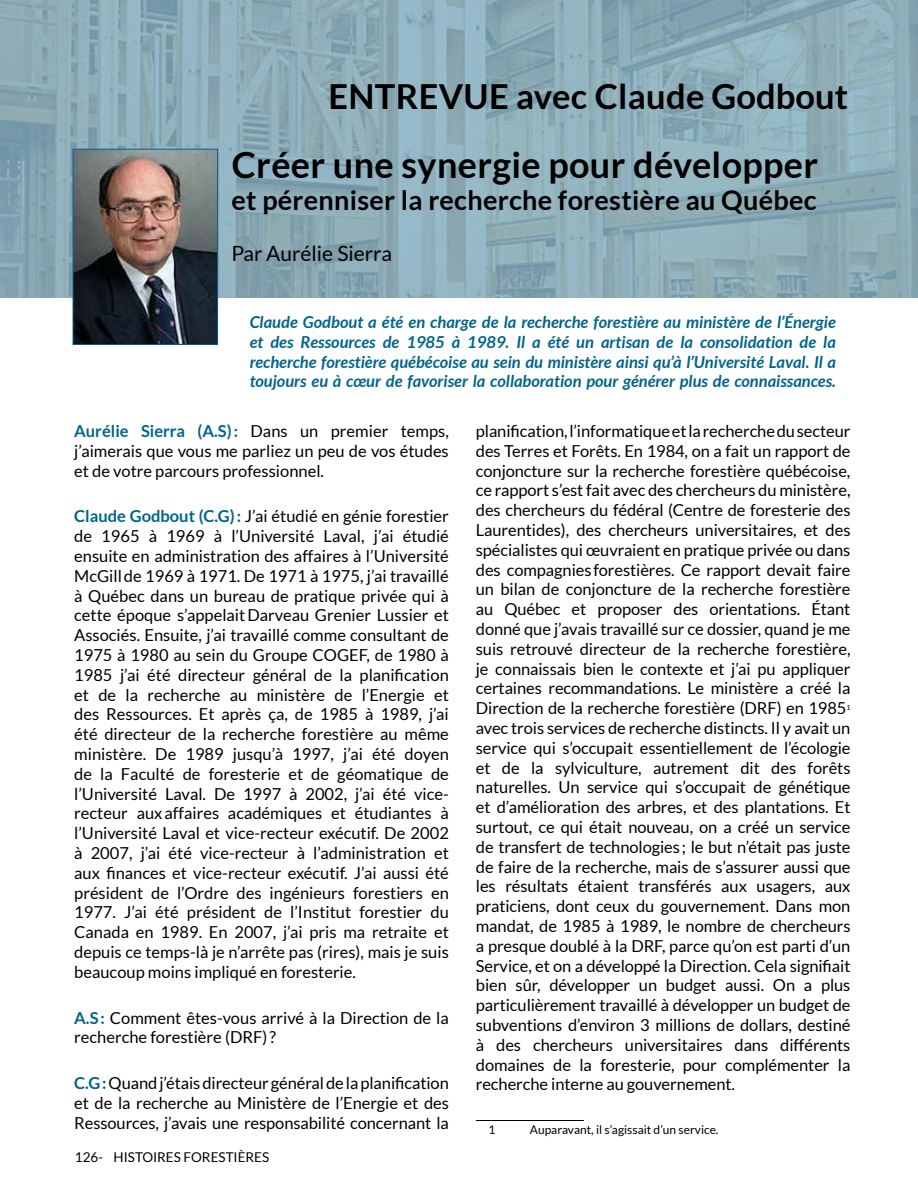
<style>
.page{position:relative;width:918px;height:1188px;background:#fff}
.page>*{position:absolute;margin:0;border:0;box-sizing:border-box;transform-origin:0 0}
.t1{font:700 36px "Lato";letter-spacing:.01em;color:#000}
.t2{font:700 34.5px "Lato";letter-spacing:.01em;color:#000}
.t3{font:700 27px "Lato";letter-spacing:.01em;color:#000}
.t4{font:21px "Lato";color:#000}
.t5{font:16.5px/19.8px "Lato";letter-spacing:-.005em;color:#000;text-align:justify}
.t6{font:italic 700 16.5px/19.8px "Lato";color:#00648e;text-align:justify}
.t7{font:13.5px "Lato";color:#000}
.t8{font:12px "Lato";color:#000}
.t9{font:7.05px "Lato";color:#000}
.s1{font-weight:700;color:#00648e}
</style>
<div class="page">
<img style="left:0;top:0;width:918px;height:298px">
<img style="left:75px;top:151px;width:141px;height:192px">
<div style="left:73px;top:149px;width:145px;height:196px;border:1px solid #00648e"></div>
<hr style="left:476px;top:1120px;width:108px;height:1px;background:#000">
<h2 class="t2" style="left:328px;top:76px;width:521px">ENTREVUE avec Claude Godbout</h2>
<h1 class="t1" style="left:232px;top:144px;width:588px">Créer une synergie pour développer</h1>
<h3 class="t3" style="left:231px;top:185px;width:587px">et pérenniser la recherche forestière au Québec</h3>
<p class="t4" style="left:231px;top:242px;width:162px">Par Aurélie Sierra</p>
<p class="t6" style="left:250px;top:312px;width:588px">Claude Godbout a été en charge de la recherche forestière au ministère de l’Énergie et des Ressources de 1985 à 1989. Il a été un artisan de la consolidation de la recherche forestière québécoise au sein du ministère ainsi qu’à l’Université Laval. Il a toujours eu à cœur de favoriser la collaboration pour générer plus de connaissances.</p>
<p class="t5" style="left:74px;top:421px;width:376px"><span class="s1">Aurélie Sierra (A.S):</span> Dans un premier temps, j’aimerais que vous me parliez un peu de vos études et de votre parcours professionnel.</p>
<p class="t5" style="left:74px;top:506px;width:376px"><span class="s1">Claude Godbout (C.G):</span> J’ai étudié en génie forestier de 1965 à 1969 à l’Université Laval, j’ai étudié ensuite en administration des affaires à l’Université McGillde 1969 à 1971. De 1971 à 1975, j’ai travaillé à Québec dans un bureau de pratique privée qui à cette époque s’appelaitDarveau Grenier Lussier et Associés. Ensuite, j’ai travaillé comme consultant de 1975 à 1980 au sein du Groupe COGEF, de 1980 à 1985 j’ai été directeur général de la planification et de la recherche au ministère de l’Energie et des Ressources. Et après ça, de 1985 à 1989, j’ai été directeur de la recherche forestière au même ministère. De 1989 jusqu’à 1997, j’ai été doyen de la Faculté de foresterie et de géomatique de l’Université Laval. De 1997 à 2002, j’ai été vice&shy;recteur auxaffaires académiques et étudiantes à l’Université Laval et vice-recteur exécutif. De 2002 à 2007, j’ai été vice-recteur à l’administration et aux finances et vice-recteur exécutif. J’ai aussi été président de l’Ordre des ingénieurs forestiers en 1977. J’ai été président de l’Institut forestier du Canada en 1989. En 2007, j’ai pris ma retraite et depuis ce temps-là je n’arrête pas (rires), mais je suis beaucoup moins impliqué en foresterie.</p>
<p class="t5" style="left:74px;top:1008px;width:376px"><span class="s1">A.S:</span> Comment êtes-vous arrivé à la Direction de la recherche forestière (DRF)?</p>
<p class="t5" style="left:74px;top:1073px;width:376px"><span class="s1">C.G:</span> Quand j’étais directeur général de la planification et de la recherche au Ministère de l’Energie et des Ressources, j’avais une responsabilité concernant la</p>
<p class="t5" style="left:476px;top:421px;width:376px">planification, l’informatique et la recherche du secteur des Terres et Forêts. En 1984, on a fait un rapport de conjoncture sur la recherche forestière québécoise, ce rapport s’est fait avec des chercheurs du ministère, des chercheurs du fédéral (Centre de foresterie des Laurentides), des chercheurs universitaires, et des spécialistes qui œuvraient en pratique privée ou dans des compagnies forestières. Ce rapport devait faire un bilan de conjoncture de la recherche forestière au Québec et proposer des orientations. Étant donné que j’avais travaillé sur ce dossier, quand je me suis retrouvé directeur de la recherche forestière, je connaissais bien le contexte et j’ai pu appliquer certaines recommandations. Le ministère a créé la Direction de la recherche forestière (DRF) en 1985</p>
<p class="t9" style="left:846px;top:704px;width:6px">1</p>
<p class="t5" style="left:476px;top:718px;width:376px">avec trois services de recherche distincts. Il y avait un service qui s’occupait essentiellement de l’écologie et de la sylviculture, autrement dit des forêts naturelles. Un service qui s’occupait de génétique et d’amélioration des arbres, et des plantations. Et surtout, ce qui était nouveau, on a créé un service de transfert de technologies ; le but n’était pas juste de faire de la recherche, mais de s’assurer aussi que les résultats étaient transférés aux usagers, aux praticiens, dont ceux du gouvernement. Dans mon mandat, de 1985 à 1989, le nombre de chercheurs a presque doublé à la DRF, parce qu’on est parti d’un Service, et on a développé la Direction. Cela signifiait bien sûr, développer un budget aussi. On a plus particulièrement travaillé à développer un budget de subventions d’environ 3 millions de dollars, destiné à des chercheurs universitaires dans différents domaines de la foresterie, pour complémenter la recherche interne au gouvernement.</p>
<p class="t8" style="left:489px;top:1123px;width:8px">1</p>
<p class="t8" style="left:530px;top:1123px;width:190px">Auparavant, il s’agissait d’un service.</p>
<p class="t7" style="left:75px;top:1149px;width:196px">126- HISTOIRES FORESTIÈRES</p>
</div>
